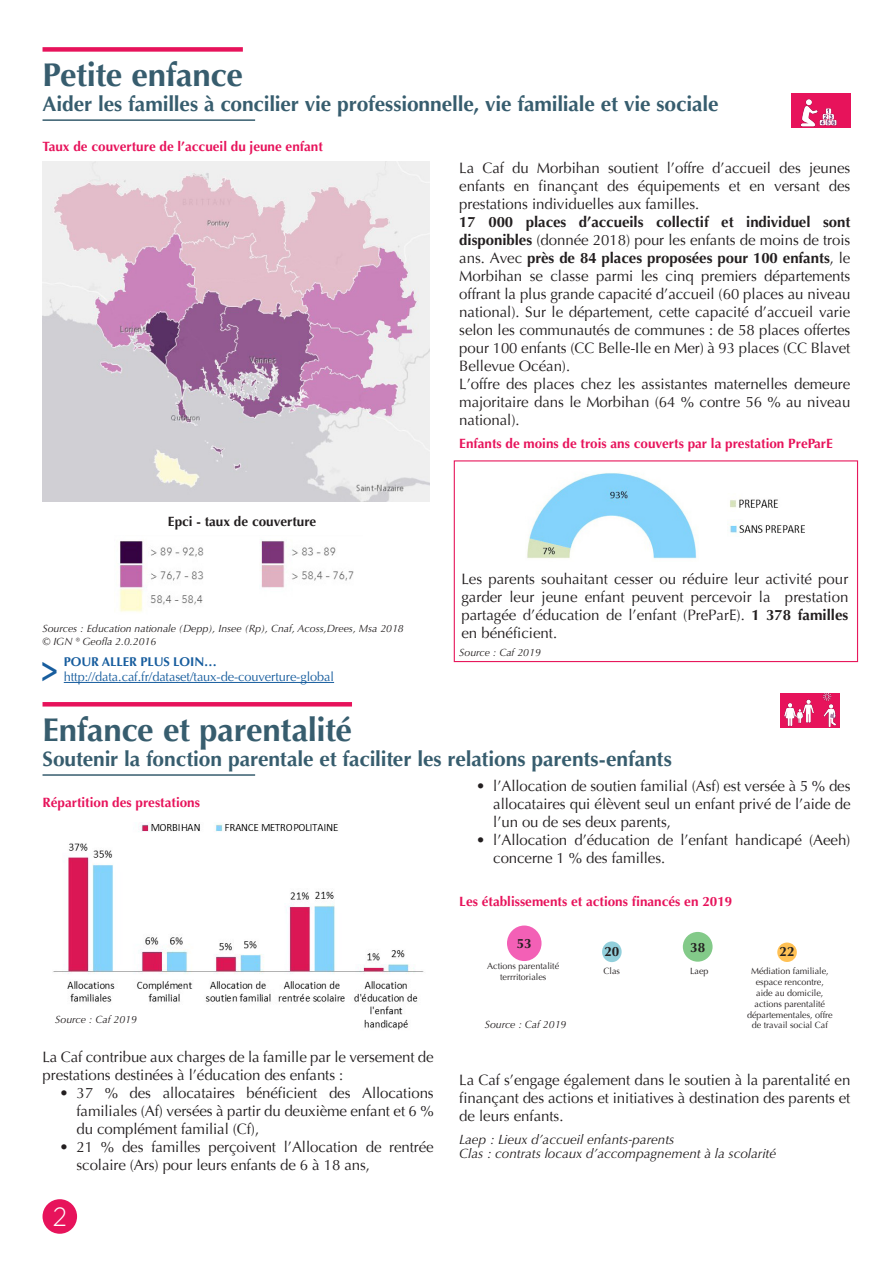
<style>
.page{position:relative;width:893px;height:1263px;background:#fff}
.page>*{position:absolute;margin:0;border:0;box-sizing:border-box;transform-origin:0 0}
.Aller_plus_loin{font:700 37.2px "Optima";color:#175d9e;scale:.75 1}
.Titre{font:700 33px "Optima";letter-spacing:-.01em;color:#375d6e}
.t1{font:300 26.4px "Gotham";color:#fff;scale:.91 1}
.Titre_1{font:700 21px "Optima";letter-spacing:-.005em;color:#375d6e}
.texte_courant_1_av{font:15px/18px "Optima";letter-spacing:-.005em;color:#231f20;text-align:justify}
.Texte_courant_0av{font:15px/18px "Optima";letter-spacing:-.005em;color:#231f20}
.titre_cartes_Graphes{font:700 13.5px "Optima";color:#e7135b}
.texte_courant_1_av-2{font:italic 13.5px "Optima";letter-spacing:-.005em;color:#231f20}
.Titre_dataviz_centre{font:700 13.5px "Optima";color:#231f20}
.Intro_ZOOM{font:700 13.5px "Optima";letter-spacing:-.005em;color:#231f20}
.Lien{font:12.75px "Optima";letter-spacing:-.005em;color:#175d9e}
.Aller_plus_loin-2{font:700 12.75px "Optima";letter-spacing:-.005em;color:#175d9e}
.Source_tableau_Carte{font:italic 10.5px "Optima";color:#231f20}
.Intro_ZOOM-2{font:9px/10.8px "Optima";letter-spacing:-.005em;color:#231f20;text-align:center}
.s1{font-weight:700}
</style>
<div class="page">
<div style="left:43px;top:1199px;width:34px;height:35px;background:#e7135b;border-radius:50%"></div>
<div style="left:43px;top:47px;width:200px;height:5px;background:#e7135b"></div>
<hr style="left:43px;top:119px;width:212px;height:2px;background:#375d6e">
<img style="left:791px;top:93px;width:59px;height:34px">
<hr style="left:43px;top:702px;width:309px;height:4px;background:#e7135b">
<hr style="left:43px;top:774px;width:212px;height:2px;background:#375d6e">
<svg style="left:780px;top:693px;width:60px;height:35px"></svg>
<div style="left:780px;top:693px;width:59px;height:34px;background:#e7135b"></div>
<img style="left:784px;top:693px;width:53px;height:34px">
<hr style="left:64px;top:682px;width:270px;height:1px;background:#175d9e">
<img style="left:43px;top:162px;width:386px;height:340px">
<img style="left:119px;top:540px;width:235px;height:73px">
<div style="left:454px;top:460px;width:404px;height:202px;border:1px solid #e7185c"></div>
<img style="left:527px;top:472px;width:170px;height:87px">
<img style="left:730px;top:499px;width:49px;height:9px">
<img style="left:729px;top:525px;width:75px;height:8px">
<img style="left:53px;top:822px;width:371px;height:208px">
<svg style="left:777px;top:942px;width:20px;height:20px"></svg>
<div style="left:683px;top:932px;width:30px;height:30px;background:#83ca89;border-radius:50%"></div>
<div style="left:507px;top:925px;width:34px;height:36px;background:#f360b6;border-radius:50%"></div>
<div style="left:602px;top:941px;width:20px;height:21px;background:#92cfdb;border-radius:50%"></div>
<p class="Titre" style="left:43px;top:55px;width:202px">Petite enfance</p>
<p class="Titre_1" style="left:43px;top:92px;width:677px">Aider les familles à concilier vie professionnelle, vie familiale et vie sociale</p>
<p class="titre_cartes_Graphes" style="left:43px;top:138px;width:282px">Taux de couverture de l’accueil du jeune enfant</p>
<p class="Titre_dataviz_centre" style="left:168px;top:513px;width:150px">Epci - taux de couverture</p>
<p class="Source_tableau_Carte" style="left:43px;top:622px;width:363px">Sources : Education nationale (Depp), Insee (Rp), Cnaf, Acoss,Drees, Msa 2018</p>
<p class="Source_tableau_Carte" style="left:43px;top:635px;width:115px">© IGN ® Geofla 2.0.2016</p>
<p class="Aller_plus_loin" style="left:41px;top:647px;width:24px">&gt;</p>
<p class="Aller_plus_loin-2" style="left:64px;top:654px;width:155px">POUR ALLER PLUS LOIN…</p>
<p class="Lien" style="left:64px;top:669px;width:272px">http://data.caf.fr/dataset/taux-de-couverture-global</p>
<p class="texte_courant_1_av" style="left:459px;top:159px;width:393px">La Caf du Morbihan soutient l’offre d’accueil des jeunes enfants en finançant des équipements et en versant des prestations individuelles aux familles.</p>
<p class="texte_courant_1_av" style="left:459px;top:213px;width:393px"><span class="s1">17 000 places d’accueils collectif et individuel sont disponibles</span> (donnée 2018) pour les enfants de moins de trois ans. Avec <span class="s1">près de 84 places proposées pour 100 enfants</span>, le Morbihan se classe parmi les cinq premiers départements offrant la plus grande capacité d’accueil (60 places au niveau national). Sur le département, cette capacité d’accueil varie selon les communautés de communes : de 58 places offertes pour 100 enfants (CC Belle-Ile en Mer) à 93 places (CC Blavet Bellevue Océan).</p>
<p class="texte_courant_1_av" style="left:459px;top:375px;width:393px">L’offre des places chez les assistantes maternelles demeure majoritaire dans le Morbihan (64 % contre 56 % au niveau national).</p>
<p class="titre_cartes_Graphes" style="left:459px;top:436px;width:375px">Enfants de moins de trois ans couverts par la prestation PreParE</p>
<p class="texte_courant_1_av" style="left:461px;top:570px;width:388px">Les parents souhaitant cesser ou réduire leur activité pour garder leur jeune enfant peuvent percevoir la prestation partagée d’éducation de l’enfant (PreParE). <span class="s1">1 378 familles </span>en bénéficient.</p>
<p class="Source_tableau_Carte" style="left:459px;top:646px;width:83px">Source : Caf 2019</p>
<p class="Titre" style="left:43px;top:710px;width:311px">Enfance et parentalité</p>
<p class="Titre_1" style="left:43px;top:746px;width:631px">Soutenir la fonction parentale et faciliter les relations parents-enfants</p>
<p class="titre_cartes_Graphes" style="left:43px;top:794px;width:159px">Répartition des prestations</p>
<p class="Source_tableau_Carte" style="left:55px;top:1014px;width:83px">Source : Caf 2019</p>
<p class="Texte_courant_0av" style="left:43px;top:1048px;width:393px">La Caf contribue aux charges de la famille par le versement de prestations destinées à l’éducation des enfants :</p>
<p class="texte_courant_1_av" style="left:77px;top:1084px;width:359px;text-indent:-17px">• 37 % des allocataires bénéficient des Allocations familiales (Af) versées à partir du deuxième enfant et 6 % du complément familial (Cf),</p>
<p class="texte_courant_1_av" style="left:77px;top:1138px;width:359px;text-indent:-17px">• 21 % des familles perçoivent l’Allocation de rentrée scolaire (Ars) pour leurs enfants de 6 à 18 ans,</p>
<p class="t1" style="left:53px;top:1200px;width:17px">2</p>
<p class="texte_courant_1_av" style="left:493px;top:778px;width:359px;text-indent:-17px">• l’Allocation de soutien familial (Asf) est versée à 5 % des allocataires qui élèvent seul un enfant privé de l’aide de l’un ou de ses deux parents,</p>
<p class="texte_courant_1_av" style="left:493px;top:832px;width:359px;text-indent:-17px">• l’Allocation d’éducation de l’enfant handicapé (Aeeh) concerne 1 % des familles.</p>
<p class="titre_cartes_Graphes" style="left:459px;top:894px;width:275px">Les établissements et actions financés en 2019</p>
<p class="Intro_ZOOM" style="left:517px;top:935px;width:16px">53</p>
<p class="Intro_ZOOM" style="left:604px;top:943px;width:16px">20</p>
<p class="Intro_ZOOM" style="left:690px;top:940px;width:16px">38</p>
<p class="Intro_ZOOM" style="left:780px;top:943px;width:16px">22</p>
<p class="Intro_ZOOM-2" style="left:487px;top:960px;width:74px">Actions parentalité terrritoriales</p>
<p class="Intro_ZOOM-2" style="left:604px;top:966px;width:18px">Clas</p>
<p class="Intro_ZOOM-2" style="left:690px;top:966px;width:20px">Laep</p>
<p class="Intro_ZOOM-2" style="left:747px;top:966px;width:87px">Médiation familiale, espace rencontre, aide au domicile, actions parentalité départementales, offre de travail social Caf</p>
<p class="Source_tableau_Carte" style="left:485px;top:1018px;width:83px">Source : Caf 2019</p>
<p class="texte_courant_1_av" style="left:459px;top:1071px;width:393px">La Caf s’engage également dans le soutien à la parentalité en finançant des actions et initiatives à destination des parents et de leurs enfants.</p>
<p class="texte_courant_1_av-2" style="left:459px;top:1132px;width:217px">Laep : Lieux d’accueil enfants-parents</p>
<p class="texte_courant_1_av-2" style="left:459px;top:1145px;width:318px">Clas : contrats locaux d’accompagnement à la scolarité</p>
</div>
